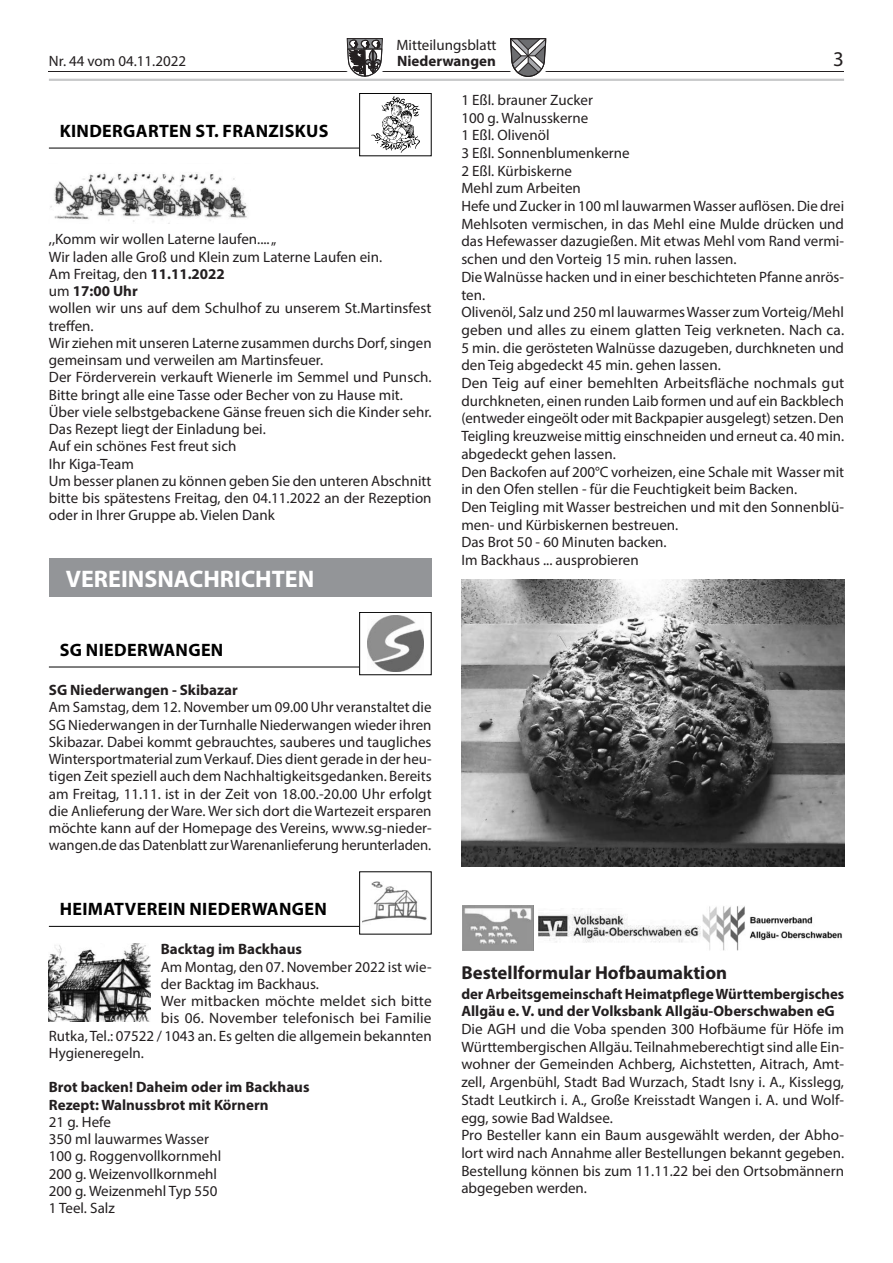
<style>
.page{position:relative;width:893px;height:1263px;background:#fff}
.page>*{position:absolute;margin:0;border:0;box-sizing:border-box;transform-origin:0 0}
.t1{font:700 24px "Myriad Pro";color:#fff}
.t2{font:21px "Myriad Pro";color:#231f20}
.t3{font:700 18.75px "Myriad Pro";color:#231f20}
.t4{font:700 18px "Myriad Pro";letter-spacing:.02em;color:#000}
.t5{font:15px/17.7px "Myriad Pro";color:#231f20}
.t6{font:700 15px/17.2px "Myriad Pro";color:#231f20}
.s1{font-weight:700}
</style>
<div class="page">
<hr style="left:49px;top:71px;width:795px;height:1px;background:#231f20">
<svg style="left:347px;top:38px;width:36px;height:39px"></svg>
<svg style="left:510px;top:38px;width:36px;height:39px"></svg>
<hr style="left:49px;top:79px;width:795px;height:2px;background:#c7c8ca">
<hr style="left:49px;top:148px;width:382px;height:1px;background:#000">
<div style="left:360px;top:93px;width:71px;height:63px;background:#fff"></div>
<div style="left:359px;top:93px;width:73px;height:63px;border:1px solid #000"></div>
<img style="left:372px;top:97px;width:48px;height:55px">
<img style="left:50px;top:172px;width:198px;height:50px">
<div style="left:49px;top:559px;width:383px;height:38px;background:#939598"></div>
<hr style="left:49px;top:667px;width:382px;height:1px;background:#000">
<div style="left:360px;top:612px;width:71px;height:63px;background:#fff"></div>
<div style="left:359px;top:612px;width:73px;height:63px;border:1px solid #000"></div>
<img style="left:368px;top:616px;width:55px;height:55px">
<hr style="left:49px;top:926px;width:382px;height:1px;background:#000">
<div style="left:360px;top:872px;width:71px;height:62px;background:#fff"></div>
<img style="left:363px;top:881px;width:64px;height:42px">
<img style="left:49px;top:944px;width:101px;height:78px">
<img style="left:461px;top:579px;width:383px;height:287px">
<img style="left:462px;top:905px;width:72px;height:45px">
<img style="left:538px;top:912px;width:165px;height:31px">
<img style="left:703px;top:906px;width:140px;height:44px">
<p class="t5" style="left:396px;top:35px;width:102px">Mitteilungsblatt</p>
<p class="t5" style="left:49px;top:52px;width:139px">Nr. 44 vom 04.11.2022</p>
<p class="t6" style="left:397px;top:52px;width:100px">Niederwangen</p>
<h2 class="t2" style="left:833px;top:46px;width:12px">3</h2>
<p class="t4" style="left:60px;top:119px;width:270px">KINDERGARTEN ST. FRANZISKUS</p>
<p class="t5" style="left:49px;top:231px;width:384px;line-height:17.2px">,,Komm wir wollen Laterne laufen.... „<br>Wir laden alle Groß und Klein zum Laterne Laufen ein.<br>Am Freitag, den <span class="s1">11.11.2022<br></span>um <span class="s1">17:00 Uhr<br></span>wollen wir uns auf dem Schulhof zu unserem St.Martinsfest treffen.<br>Wir ziehen mit unseren Laterne zusammen durchs Dorf, singen gemeinsam und verweilen am Martinsfeuer.<br>Der Förderverein verkauft Wienerle im Semmel und Punsch.<br>Bitte bringt alle eine Tasse oder Becher von zu Hause mit.<br>Über viele selbstgebackene Gänse freuen sich die Kinder sehr.<br>Das Rezept liegt der Einladung bei.<br>Auf ein schönes Fest freut sich<br>Ihr Kiga-Team<br>Um besser planen zu können geben Sie den unteren Abschnitt bitte bis spätestens Freitag, den 04.11.2022 an der Rezeption oder in Ihrer Gruppe ab. Vielen Dank</p>
<h1 class="t1" style="left:66px;top:563px;width:250px">VEREINSNACHRICHTEN</h1>
<p class="t4" style="left:60px;top:638px;width:165px">SG NIEDERWANGEN</p>
<p class="t6" style="left:49px;top:681px;width:190px">SG Niederwangen - Skibazar</p>
<p class="t5" style="left:49px;top:698px;width:384px;line-height:17.2px;text-align:justify">Am Samstag, dem 12. November um 09.00 Uhr veranstaltet die SG Niederwangen in der Turnhalle Niederwangen wieder ihren Skibazar. Dabei kommt gebrauchtes, sauberes und taugliches Wintersportmaterial zum Verkauf. Dies dient gerade in der heu&shy;tigen Zeit speziell auch dem Nachhaltigkeitsgedanken. Bereits am Freitag, 11.11. ist in der Zeit von 18.00.-20.00 Uhr erfolgt die Anlieferung der Ware. Wer sich dort die Wartezeit ersparen möchte kann auf der Homepage des Vereins, www.sg-nieder&shy;wangen.de das Datenblatt zur Warenanlieferung herunterladen.</p>
<p class="t4" style="left:60px;top:897px;width:269px">HEIMATVEREIN NIEDERWANGEN</p>
<p class="t6" style="left:161px;top:940px;width:143px">Backtag im Backhaus</p>
<p class="t5" style="left:161px;top:957px;width:272px">Am Montag, den 07. November 2022 ist wie-</p>
<p class="t5" style="left:161px;top:975px;width:160px">der Backtag im Backhaus.</p>
<p class="t5" style="left:161px;top:992px;width:272px">Wer mitbacken möchte meldet sich bitte</p>
<p class="t5" style="left:161px;top:1009px;width:272px">bis 06. November telefonisch bei Familie</p>
<p class="t5" style="left:49px;top:1026px;width:384px">Rutka, Tel.: 07522 / 1043 an. Es gelten die allgemein bekannten</p>
<p class="t5" style="left:49px;top:1044px;width:97px">Hygieneregeln.</p>
<p class="t6" style="left:49px;top:1078px;width:262px">Brot backen! Daheim oder im Backhaus<br>Rezept: Walnussbrot mit Körnern</p>
<p class="t5" style="left:49px;top:1113px;width:174px;line-height:17.2px">21 g. Hefe<br>350 ml lauwarmes Wasser<br>100 g. Roggenvollkornmehl<br>200 g. Weizenvollkornmehl<br>200 g. Weizenmehl Typ 550<br>1 Teel. Salz</p>
<p class="t5" style="left:461px;top:91px;width:384px">1 Eßl. brauner Zucker<br>100 g. Walnusskerne<br>1 Eßl. Olivenöl<br>3 Eßl. Sonnenblumenkerne<br>2 Eßl. Kürbiskerne<br>Mehl zum Arbeiten<br>Hefe und Zucker in 100 ml lauwarmen Wasser auflösen. Die drei Mehlsoten vermischen, in das Mehl eine Mulde drücken und das Hefewasser dazugießen. Mit etwas Mehl vom Rand vermi&shy;schen und den Vorteig 15 min. ruhen lassen.<br>Die Walnüsse hacken und in einer beschichteten Pfanne anrös&shy;ten.<br>Olivenöl, Salz und 250 ml lauwarmes Wasser zum Vorteig/Mehl geben und alles zu einem glatten Teig verkneten. Nach ca.<br>5 min. die gerösteten Walnüsse dazugeben, durchkneten und den Teig abgedeckt 45 min. gehen lassen.<br>Den Teig auf einer bemehlten Arbeitsfläche nochmals gut durchkneten, einen runden Laib formen und auf ein Backblech (entweder eingeölt oder mit Backpapier ausgelegt) setzen. Den Teigling kreuzweise mittig einschneiden und erneut ca. 40 min. abgedeckt gehen lassen.<br>Den Backofen auf 200°C vorheizen, eine Schale mit Wasser mit in den Ofen stellen - für die Feuchtigkeit beim Backen.<br>Den Teigling mit Wasser bestreichen und mit den Sonnenblü&shy;men- und Kürbiskernen bestreuen.<br>Das Brot 50 - 60 Minuten backen.<br>Im Backhaus ... ausprobieren</p>
<p class="t3" style="left:461px;top:960px;width:267px">Bestellformular Hofbaumaktion</p>
<p class="t6" style="left:461px;top:984px;width:384px;line-height:17.7px">der Arbeitsgemeinschaft Heimatpflege Württembergisches<br>Allgäu e. V. und der Volksbank Allgäu-Oberschwaben eG</p>
<p class="t5" style="left:461px;top:1020px;width:384px">Die AGH und die Voba spenden 300 Hofbäume für Höfe im Württembergischen Allgäu. Teilnahmeberechtigt sind alle Ein&shy;wohner der Gemeinden Achberg, Aichstetten, Aitrach, Amt&shy;zell, Argenbühl, Stadt Bad Wurzach, Stadt Isny i. A., Kisslegg, Stadt Leutkirch i. A., Große Kreisstadt Wangen i. A. und Wolf&shy;egg, sowie Bad Waldsee.<br>Pro Besteller kann ein Baum ausgewählt werden, der Abho&shy;lort wird nach Annahme aller Bestellungen bekannt gegeben.<br>Bestellung können bis zum 11.11.22 bei den Ortsobmännern abgegeben werden.</p>
</div>
